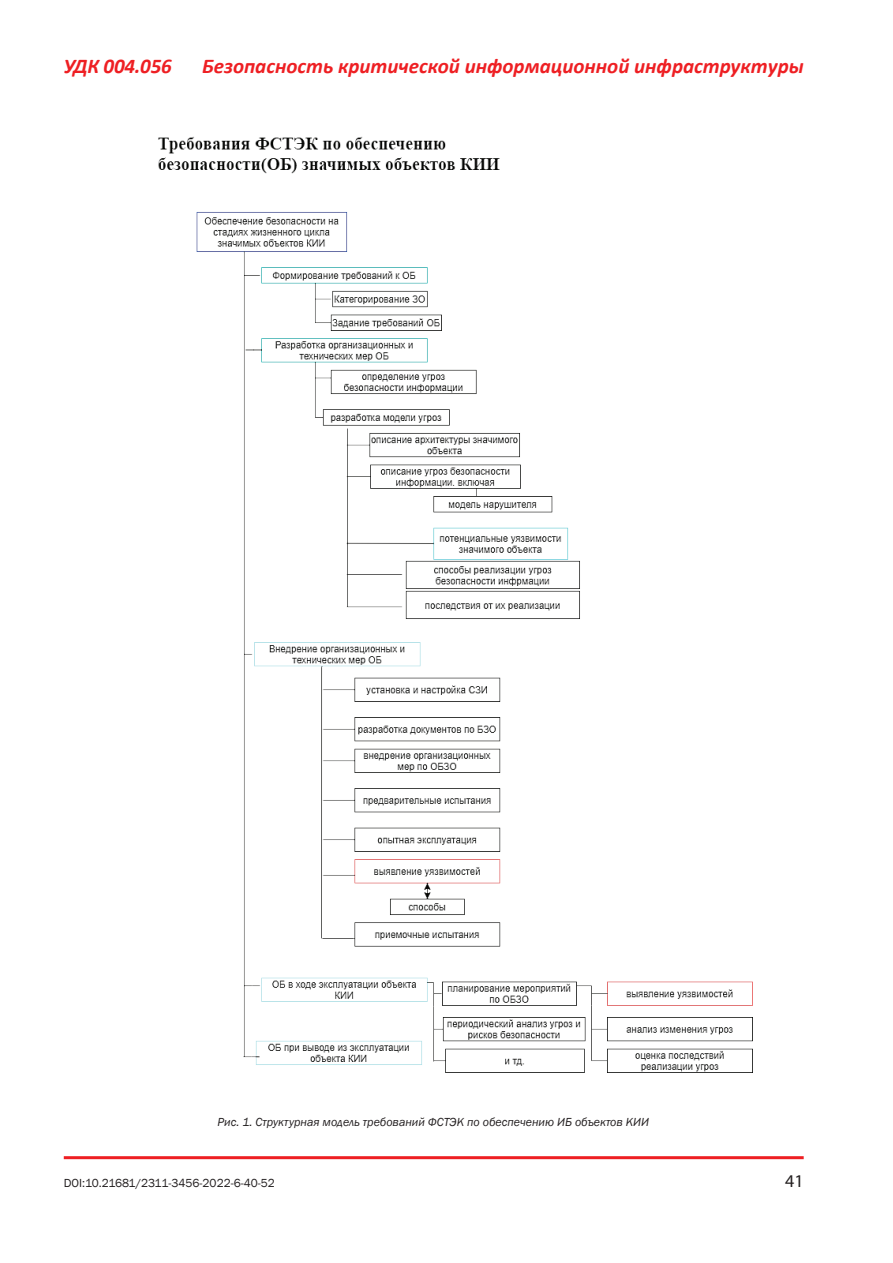
<style>
.page{position:relative;width:893px;height:1263px;background:#fff}
.page>*{position:absolute;margin:0;border:0;box-sizing:border-box;transform-origin:0 0}
.t1{font:italic 700 21px "Calibri";color:#ee1f23}
.t2{font:18px "Myriad Pro";color:#231f20}
.t3{font:italic 12px "Franklin Gothic";color:#231f20}
.t4{font:12px "Franklin Gothic";color:#231f20}
</style>
<div class="page">
<hr style="left:64px;top:1156px;width:740px;height:3px;background:#ee1f23">
<img style="left:158px;top:136px;width:594px;height:937px">
<h1 class="t1" style="left:64px;top:52px;width:101px">УДК 004.94</h1>
<h1 class="t1" style="left:202px;top:53px;width:603px">Безопасность критической информационной инфраструктуры</h1>
<h1 class="t1" style="left:140px;top:53px;width:33px">056</h1>
<p class="t3" style="left:218px;top:1114px;width:433px">Рис. 1. Структурная модель требований ФСТЭК по обеспечению ИБ объектов КИИ</p>
<p class="t4" style="left:64px;top:1176px;width:213px">DOI:10.21681/2311-3456-2022-6-40-52</p>
<h2 class="t2" style="left:785px;top:1169px;width:20px">41</h2>
</div>
